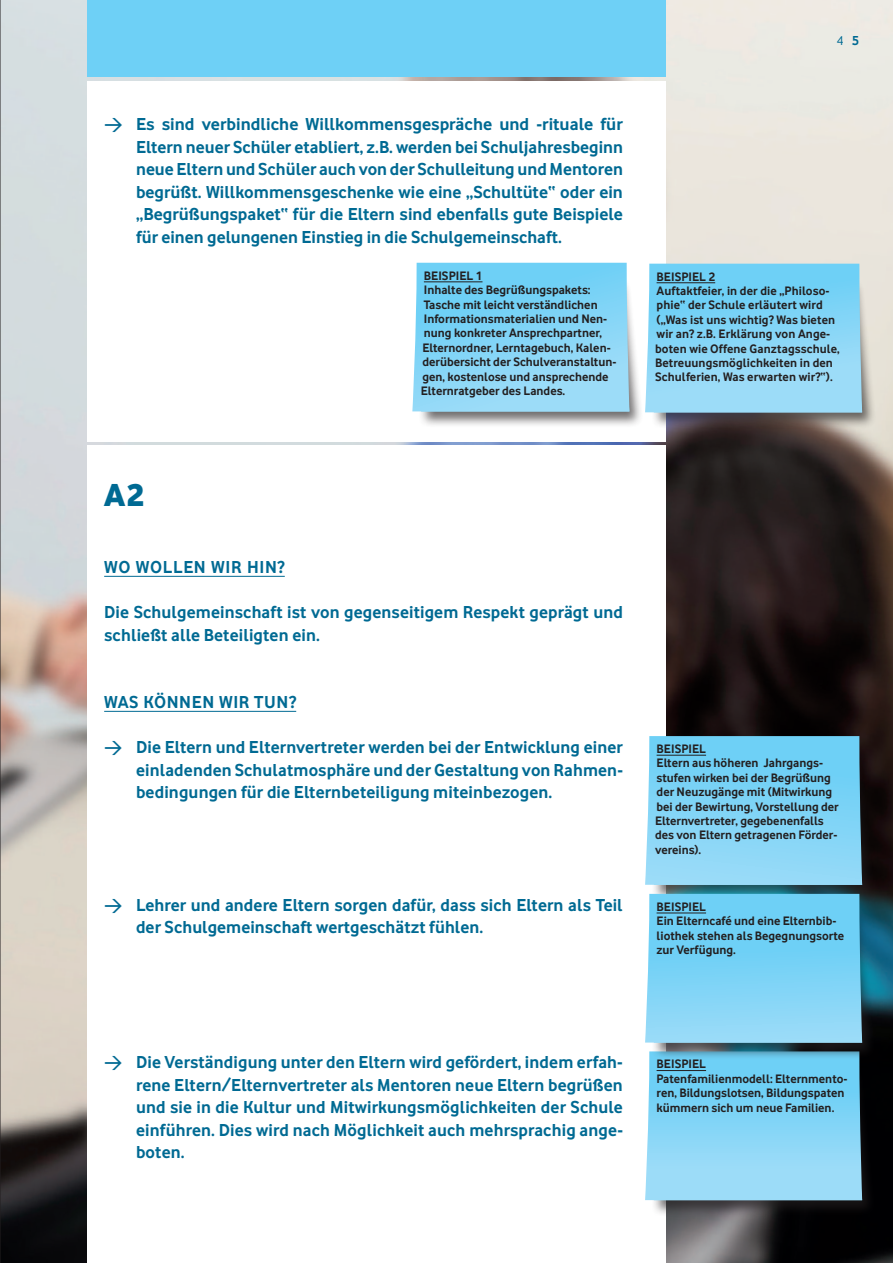
<style>
.page{position:relative;width:893px;height:1263px;background:#fff}
.page>*{position:absolute;margin:0;border:0;box-sizing:border-box;transform-origin:0 0}
.t1{font:33px "Vodafone Ex B Ro";color:#006a93}
.t2{font:700 18px/22.5px "Vodafone Rg";letter-spacing:.005em;color:#006a93;text-align:justify}
.t3{font:13.5px "Vodafone Rg Ro";color:#006a93}
.t4{font:700 12.75px/14.4px "Vodafone Rg";color:#231f20}
.s1{font-family:"DIN";font-weight:500}
.s2{font-weight:700}
</style>
<div class="page">
<img style="left:1px;top:0;width:892px;height:1263px">
<div style="left:87px;top:0;width:578px;height:77px;background:#6ed0f6"></div>
<div style="left:87px;top:81px;width:578px;height:361px;background:#fff"></div>
<div style="left:87px;top:446px;width:578px;height:817px;background:#fff"></div>
<hr style="left:104px;top:576px;width:181px;height:1px;background:#006a93">
<hr style="left:104px;top:711px;width:192px;height:1px;background:#006a93">
<div style="left:651px;top:279px;width:226px;height:150px;background:#231f20;opacity:.65"></div>
<svg style="left:645px;top:264px;width:217px;height:148px;background:#88d6f6"></svg>
<hr style="left:657px;top:282px;width:58px;height:1px;background:#231f20">
<div style="left:418px;top:278px;width:226px;height:150px;background:#231f20;opacity:.65"></div>
<svg style="left:412px;top:263px;width:217px;height:149px;background:#85d5f6"></svg>
<hr style="left:424px;top:281px;width:58px;height:1px;background:#231f20">
<div style="left:651px;top:1067px;width:226px;height:150px;background:#231f20;opacity:.65"></div>
<svg style="left:645px;top:1051px;width:217px;height:149px;background:#88d6f7"></svg>
<hr style="left:657px;top:1070px;width:49px;height:1px;background:#231f20">
<div style="left:651px;top:751px;width:226px;height:150px;background:#231f20;opacity:.65"></div>
<svg style="left:645px;top:736px;width:217px;height:149px;background:#81d3f4"></svg>
<hr style="left:657px;top:755px;width:49px;height:1px;background:#231f20">
<div style="left:651px;top:909px;width:226px;height:150px;background:#231f20;opacity:.65"></div>
<svg style="left:645px;top:894px;width:217px;height:149px;background:#7dd2f5"></svg>
<hr style="left:657px;top:912px;width:49px;height:1px;background:#231f20">
<hr style="left:0;top:0;width:1px;height:1263px;background:#231f20">
<p class="t2" style="left:136px;top:113px;width:488px;text-indent:-32px"><span class="s1">&gt;</span> Es sind verbindliche Willkommensgespräche und -rituale für Eltern neuer Schüler etabliert, z.B. werden bei Schuljahresbeginn neue Eltern und Schüler auch von der Schulleitung und Mentoren begrüßt. Willkommensgeschenke wie eine „Schultüte“ oder ein „Begrüßungspaket“ für die Eltern sind ebenfalls gute Beispiele für einen gelungenen Einstieg in die Schulgemeinschaft.</p>
<p class="t4" style="left:421px;top:268px;width:197px">Beispiel 1<br>Inhalte des Begrüßungspakets:<br>Tasche mit leicht verständlichen<br>Informationsmaterialien und Nen&shy;nung konkreter Ansprechpartner,<br>Elternordner, Lerntagebuch, Kalen&shy;derübersicht der Schulveranstaltun&shy;gen, kostenlose und ansprechende<br>Elternratgeber des Landes.</p>
<p class="t3" style="left:837px;top:33px;width:24px">4 <span class="s2">5</span></p>
<p class="t4" style="left:655px;top:269px;width:186px">Beispiel 2<br>Auftaktfeier, in der die „Philoso&shy;phie“ der Schule erläutert wird („Was ist uns wichtig? Was bieten wir an? z.B. Erklärung von Ange&shy;boten wie Offene Ganztagsschule,<br>Betreuungsmöglichkeiten in den<br>Schulferien, Was erwarten wir?“).</p>
<h1 class="t1" style="left:104px;top:474px;width:42px">A2</h1>
<p class="t2" style="left:104px;top:556px;width:45px">Wo wollen</p>
<p class="t2" style="left:211px;top:556px;width:11px">wir</p>
<p class="t2" style="left:247px;top:556px;width:39px">hin ?</p>
<p class="t2" style="left:104px;top:601px;width:520px">Die Schulgemeinschaft ist von gegenseitigem Respekt geprägt und schließt alle Beteiligten ein.</p>
<p class="t2" style="left:104px;top:691px;width:52px">Was können</p>
<p class="t2" style="left:219px;top:691px;width:11px">wir</p>
<p class="t2" style="left:254px;top:691px;width:12px">tun</p>
<p class="t2" style="left:289px;top:691px;width:9px">?</p>
<p class="t2" style="left:136px;top:736px;width:488px;text-indent:-32px"><span class="s1">&gt;</span> Die Eltern und Elternvertreter werden bei der Entwicklung einer einladenden Schulatmosphäre und der Gestaltung von Rahmen&shy;bedingungen für die Elternbeteiligung miteinbezogen.</p>
<p class="t2" style="left:136px;top:893px;width:488px;text-indent:-32px"><span class="s1">&gt;</span> Lehrer und andere Eltern sorgen dafür, dass sich Eltern als Teil der Schulgemeinschaft wertgeschätzt fühlen.</p>
<p class="t4" style="left:655px;top:741px;width:185px">Beispiel<br>Eltern aus höheren Jahrgangs&shy;stufen wirken bei der Begrüßung der Neuzugänge mit (Mitwirkung bei der Bewirtung, Vorstellung der<br>Elternvertreter, gegebenenfalls des von Eltern getragenen Förder&shy;vereins).</p>
<p class="t4" style="left:657px;top:899px;width:189px">Beispiel<br>Ein Elterncafé und eine Elternbib&shy;liothek stehen als Begegnungsorte zur Verfügung.</p>
<p class="t2" style="left:136px;top:1051px;width:488px;text-indent:-32px"><span class="s1">&gt;</span> Die Verständigung unter den Eltern wird gefördert, indem erfah&shy;rene Eltern/Elternvertreter als Mentoren neue Eltern begrüßen und sie in die Kultur und Mitwirkungsmöglichkeiten der Schule einführen. Dies wird nach Möglichkeit auch mehrsprachig ange&shy;boten.</p>
<p class="t4" style="left:657px;top:1057px;width:192px">Beispiel<br>Patenfamilienmodell: Elternmento&shy;ren, Bildungslotsen, Bildungspaten kümmern sich um neue Familien.</p>
</div>
